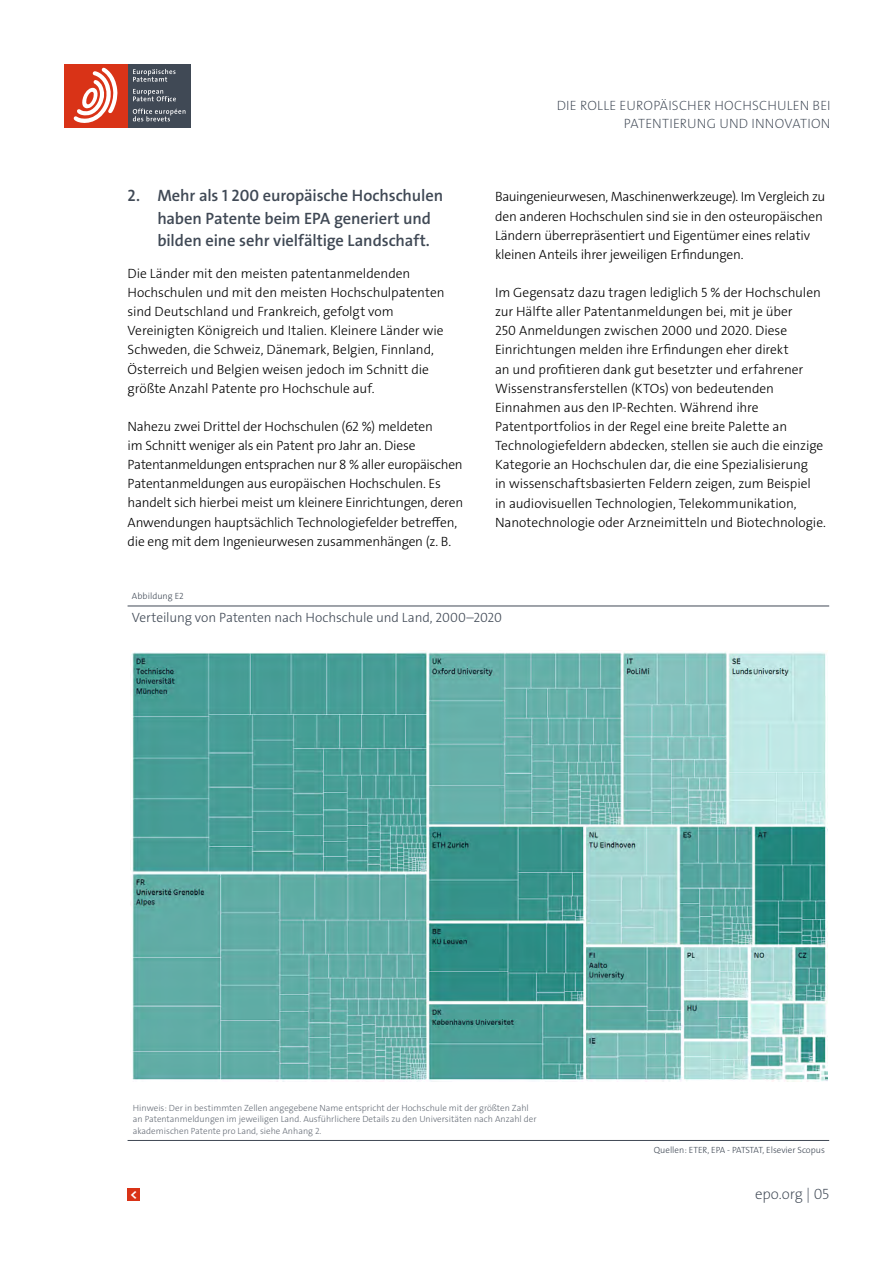
<style>
.page{position:relative;width:893px;height:1263px;background:#fff}
.page>*{position:absolute;margin:0;border:0;box-sizing:border-box;transform-origin:0 0}
._02-Headline-Level_2_no_List{font:16.5px/22.5px "The Sans LP6 Se Bld";letter-spacing:-.005em;color:#404955}
.t1{font:15px "The Sans LP2 Ex Lig";letter-spacing:-.01em;color:#404955}
._01-Body{font:13.5px/19.2px "The Sans LP3 Lig";letter-spacing:-.01em;color:#000}
.t2{font:13.5px/18px "The Sans LP2 Ex Lig";letter-spacing:.015em;color:#404955;text-align:right}
._05-Figure_Heading__Title-ToC{font:13.5px "The Sans LP3 Lig";letter-spacing:-.01em;color:#404955}
.t3{font:13.5px "The Sans LP7 Bld";color:#fff}
._05-Figure_Table-Footnotes_source{font:9px/11.2px "The Sans LP3 Lig";color:#666d77}
._05-Figure_Table-Footnotes_source-2{font:9px "The Sans LP3 Lig";color:#404955}
._05-Figure_Heading__Title-ToC-2{font:9px "The Sans LP3 Lig";letter-spacing:.005em;color:#404955}
</style>
<div class="page">
<div style="left:128px;top:64px;width:63px;height:64px;background:#404955"></div>
<svg style="left:133px;top:69px;width:43px;height:13px"></svg>
<svg style="left:133px;top:89px;width:43px;height:12px"></svg>
<svg style="left:133px;top:109px;width:52px;height:12px"></svg>
<div style="left:64px;top:64px;width:64px;height:64px;background:#d93317"></div>
<svg style="left:73px;top:67px;width:45px;height:56px"></svg>
<hr style="left:128px;top:605px;width:701px;height:1px;background:#404955">
<hr style="left:128px;top:1140px;width:701px;height:1px;background:#404955">
<img style="left:130px;top:652px;width:698px;height:429px">
<div style="left:128px;top:1189px;width:12px;height:12px;background:#d93317"></div>
<p class="_02-Headline-Level_2_no_List" style="left:157px;top:185px;width:287px;text-indent:-30px">2. Mehr als 1 200 europäische Hochschulen haben Patente beim EPA generiert und bilden eine sehr vielfältige Landschaft.</p>
<p class="_01-Body" style="left:128px;top:264px;width:318px">Die Länder mit den meisten patentanmeldenden Hochschulen und mit den meisten Hochschulpatenten sind Deutschland und Frankreich, gefolgt vom Vereinigten Königreich und Italien. Kleinere Länder wie Schweden, die Schweiz, Dänemark, Belgien, Finnland, Österreich und Belgien weisen jedoch im Schnitt die größte Anzahl Patente pro Hochschule auf.</p>
<p class="_01-Body" style="left:128px;top:417px;width:337px">Nahezu zwei Drittel der Hochschulen (62 %) meldeten<br>im Schnitt weniger als ein Patent pro Jahr an. Diese Patentanmeldungen entsprachen nur 8 % aller europäischen Patentanmeldungen aus europäischen Hochschulen. Es handelt sich hierbei meist um kleinere Einrichtungen, deren Anwendungen hauptsächlich Technologiefelder betreffen, die eng mit dem Ingenieurwesen zusammenhängen (z. B.</p>
<p class="t2" style="left:557px;top:96px;width:275px">DIE ROLLE EUROPÄISCHER HOCHSCHULEN BEI<br>PATENTIERUNG UND INNOVATION</p>
<p class="_01-Body" style="left:495px;top:187px;width:332px">Bauingenieurwesen, Maschinenwerkzeuge). Im Vergleich zu den anderen Hochschulen sind sie in den osteuropäischen Ländern überrepräsentiert und Eigentümer eines relativ kleinen Anteils ihrer jeweiligen Erfindungen.</p>
<p class="_01-Body" style="left:495px;top:283px;width:332px">Im Gegensatz dazu tragen lediglich 5 % der Hochschulen zur Hälfte aller Patentanmeldungen bei, mit je über<br>250 Anmeldungen zwischen 2000 und 2020. Diese Einrichtungen melden ihre Erfindungen eher direkt<br>an und profitieren dank gut besetzter und erfahrener Wissenstransferstellen (KTOs) von bedeutenden Einnahmen aus den IP-Rechten. Während ihre Patentportfolios in der Regel eine breite Palette an Technologiefeldern abdecken, stellen sie auch die einzige Kategorie an Hochschulen dar, die eine Spezialisierung<br>in wissenschaftsbasierten Feldern zeigen, zum Beispiel<br>in audiovisuellen Technologien, Telekommunikation, Nanotechnologie oder Arzneimitteln und Biotechnologie.</p>
<p class="_05-Figure_Heading__Title-ToC-2" style="left:132px;top:590px;width:53px">Abbildung E2</p>
<p class="_05-Figure_Heading__Title-ToC" style="left:132px;top:609px;width:372px">Verteilung von Patenten nach Hochschule und Land, 2000–2020</p>
<p class="_05-Figure_Table-Footnotes_source" style="left:133px;top:1102px;width:405px">Hinweis: Der in bestimmten Zellen angegebene Name entspricht der Hochschule mit der größten Zahl an Patentanmeldungen im jeweiligen Land. Ausführlichere Details zu den Universitäten nach Anzahl der akademischen Patente pro Land, siehe Anhang 2.</p>
<p class="t3" style="left:130px;top:1186px;width:9px">&lt;</p>
<p class="_05-Figure_Table-Footnotes_source-2" style="left:654px;top:1144px;width:173px">Quellen: ETER, EPA - PATSTAT, Elsevier Scopus</p>
<p class="t1" style="left:755px;top:1184px;width:76px">epo.org | 05</p>
</div>
